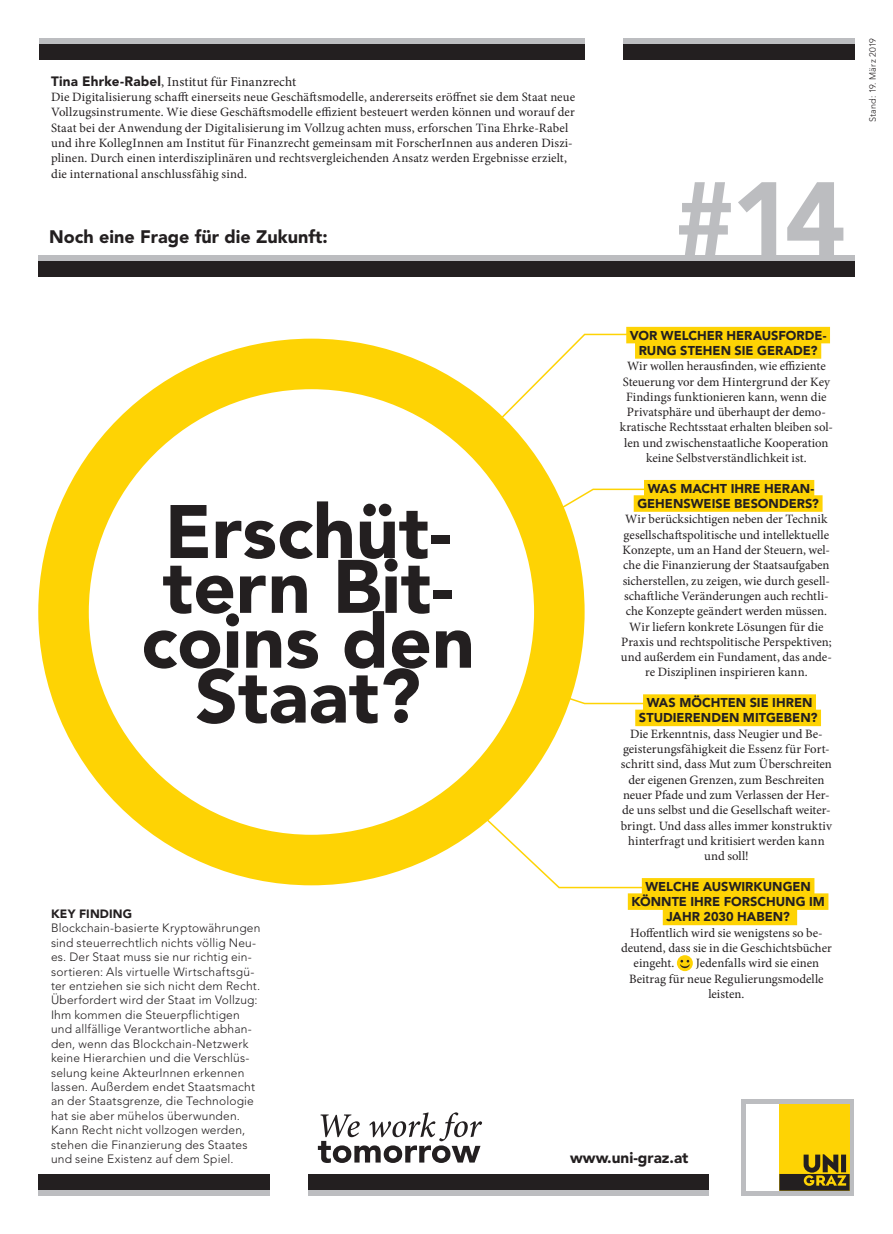
<style>
.page{position:relative;width:893px;height:1234px;background:#fff}
.page>*{position:absolute;margin:0;border:0;box-sizing:border-box;transform-origin:0 0}
.t1{font:900 103.2px "Avenir LT Std";color:#bcbdc0}
.t2{font:900 74.85px/54.8px "Avenir LT Std";color:#231f20;text-align:center}
.t3{font:900 18px "Avenir LT Std";color:#231f20}
.t4{font:900 15.3px "Avenir LT Std";color:#231f20}
.t5{font:13.5px "Minion Pro";letter-spacing:.005em;color:#231f20}
.t6{font:12.75px/15.3px "Minion Pro";letter-spacing:.005em;color:#231f20;text-align:center}
.t7{font:900 12.75px/15.3px "Avenir LT Std";color:#231f20;text-align:center}
.t8{font:300 12px/14.4px "Avenir LT Std";letter-spacing:.015em;color:#231f20}
.t9{font:900 12px "Avenir LT Std";letter-spacing:.015em;color:#231f20}
.t10{font:300 9px "Avenir LT Std";letter-spacing:.025em;color:#231f20}
.s1{font-family:"Avenir LT Std";font-weight:900}
</style>
<div class="page">
<div style="left:623px;top:43px;width:231px;height:17px;background:#231f20"></div>
<div style="left:623px;top:38px;width:231px;height:5px;background:#bcbdc0"></div>
<div style="left:39px;top:43px;width:546px;height:17px;background:#231f20"></div>
<div style="left:39px;top:38px;width:546px;height:5px;background:#bcbdc0"></div>
<div style="left:38px;top:260px;width:816px;height:17px;background:#231f20"></div>
<div style="left:38px;top:255px;width:816px;height:5px;background:#bcbdc0"></div>
<div style="left:308px;top:1173px;width:400px;height:17px;background:#231f20"></div>
<div style="left:308px;top:1190px;width:400px;height:5px;background:#bcbdc0"></div>
<div style="left:38px;top:1173px;width:232px;height:17px;background:#231f20"></div>
<div style="left:38px;top:1190px;width:232px;height:5px;background:#bcbdc0"></div>
<div style="left:741px;top:1098px;width:113px;height:97px;background:#bcbdc0"></div>
<div style="left:779px;top:1103px;width:70px;height:87px;background:#fed304"></div>
<svg style="left:779px;top:1154px;width:70px;height:36px"></svg>
<div style="left:746px;top:1103px;width:33px;height:87px;background:#fff"></div>
<svg style="left:318px;top:1112px;width:164px;height:50px"></svg>
<div style="left:38px;top:338px;width:547px;height:547px;background:#fed304;border-radius:50%"></div>
<svg style="left:306px;top:333px;width:368px;height:281px"></svg>
<div style="left:89px;top:389px;width:445px;height:445px;background:#fff;border-radius:50%"></div>
<svg style="left:462px;top:796px;width:180px;height:92px"></svg>
<svg style="left:568px;top:685px;width:75px;height:19px"></svg>
<svg style="left:524px;top:487px;width:158px;height:44px"></svg>
<div style="left:626px;top:327px;width:204px;height:16px;background:#fed304"></div>
<div style="left:635px;top:342px;width:186px;height:16px;background:#fed304"></div>
<div style="left:644px;top:480px;width:170px;height:16px;background:#fed304"></div>
<div style="left:634px;top:495px;width:189px;height:16px;background:#fed304"></div>
<div style="left:643px;top:694px;width:173px;height:16px;background:#fed304"></div>
<div style="left:635px;top:709px;width:186px;height:17px;background:#fed304"></div>
<div style="left:642px;top:877px;width:172px;height:17px;background:#fed304"></div>
<div style="left:628px;top:893px;width:200px;height:16px;background:#fed304"></div>
<div style="left:663px;top:908px;width:134px;height:17px;background:#fed304"></div>
<svg style="left:677px;top:954px;width:16px;height:16px"></svg>
<svg style="left:680px;top:959px;width:10px;height:8px"></svg>
<p class="t5" style="left:51px;top:72px;width:247px"><span class="s1">Tina Ehrke-Rabel</span>, Institut für Finanzrecht</p>
<p class="t6" style="left:51px;top:89px;width:526px;text-align:left">Die Digitalisierung schafft einerseits neue Geschäftsmodelle, andererseits eröffnet sie dem Staat neue Vollzugsinstrumente. Wie diese Geschäftsmodelle effizient besteuert werden können und worauf der Staat bei der Anwendung der Digitalisierung im Vollzug achten muss, erforschen Tina Ehrke-Rabel und ihre KollegInnen am Institut für Finanzrecht gemeinsam mit ForscherInnen aus anderen Diszi&shy;plinen. Durch einen interdisziplinären und rechtsvergleichenden Ansatz werden Ergebnisse erzielt, die international anschlussfähig sind.</p>
<h3 class="t3" style="left:49px;top:226px;width:280px">Noch eine Frage für die Zukunft:</h3>
<h1 class="t1" style="left:674px;top:157px;width:173px">#14</h1>
<p class="t10" style="left:868px;top:122px;width:85px;rotate:-90deg">Stand: 19. März 2019</p>
<h2 class="t2" style="left:141px;top:504px;width:335px">Erschüt&shy;tern Bit&shy;coins den<br>Staat?</h2>
<p class="t9" style="left:51px;top:906px;width:83px">KEY FINDING</p>
<p class="t8" style="left:51px;top:920px;width:211px">Blockchain-basierte Kryptowährungen sind steuerrechtlich nichts völlig Neu&shy;es. Der Staat muss sie nur richtig ein&shy;sortieren: Als virtuelle Wirtschaftsgü&shy;ter entziehen sie sich nicht dem Recht.<br>Überfordert wird der Staat im Vollzug:<br>Ihm kommen die Steuerpflichtigen und allfällige Verantwortliche abhan&shy;den, wenn das Blockchain-Netzwerk keine Hierarchien und die Verschlüs&shy;selung keine AkteurInnen erkennen lassen. Außerdem endet Staatsmacht an der Staatsgrenze, die Technologie hat sie aber mühelos überwunden.<br>Kann Recht nicht vollzogen werden, stehen die Finanzierung des Staates und seine Existenz auf dem Spiel.</p>
<p class="t7" style="left:630px;top:327px;width:198px">VOR WELCHER HERAUSFORDE-<br>RUNG STEHEN SIE GERADE?</p>
<p class="t6" style="left:620px;top:358px;width:215px">Wir wollen herausfinden, wie effiziente Steuerung vor dem Hintergrund der Key Findings funktionieren kann, wenn die Privatsphäre und überhaupt der demo&shy;kratische Rechtsstaat erhalten bleiben sol&shy;len und zwischenstaatliche Kooperation keine Selbstverständlichkeit ist.</p>
<p class="t7" style="left:637px;top:480px;width:183px">WAS MACHT IHRE HERAN-<br>GEHENSWEISE BESONDERS?</p>
<p class="t6" style="left:621px;top:511px;width:213px">Wir berücksichtigen neben der Technik gesellschaftspolitische und intellektuelle Konzepte, um an Hand der Steuern, wel&shy;che die Finanzierung der Staatsaufgaben sicherstellen, zu zeigen, wie durch gesell&shy;schaftliche Veränderungen auch rechtli&shy;che Konzepte geändert werden müssen.<br>Wir liefern konkrete Lösungen für die Praxis und rechtspolitische Perspektiven; und außerdem ein Fundament, das ande&shy;re Disziplinen inspirieren kann.</p>
<p class="t7" style="left:639px;top:694px;width:180px">WAS MÖCHTEN SIE IHREN<br>STUDIERENDEN MITGEBEN?</p>
<p class="t6" style="left:621px;top:726px;width:213px">Die Erkenntnis, dass Neugier und Be&shy;geisterungsfähigkeit die Essenz für Fort&shy;schritt sind, dass Mut zum Überschreiten der eigenen Grenzen, zum Beschreiten neuer Pfade und zum Verlassen der Her&shy;de uns selbst und die Gesellschaft weiter&shy;bringt. Und dass alles immer konstruktiv hinterfragt und kritisiert werden kann und soll!</p>
<p class="t7" style="left:631px;top:878px;width:195px">WELCHE AUSWIRKUNGEN<br>KÖNNTE IHRE FORSCHUNG IM<br>JAHR 2030 HABEN?</p>
<p class="t6" style="left:630px;top:924px;width:194px">Hoffentlich wird sie wenigstens so be-</p>
<p class="t6" style="left:621px;top:940px;width:212px">deutend, dass sie in die Geschichtsbücher</p>
<p class="t6" style="left:634px;top:955px;width:42px">eingeht.</p>
<p class="t6" style="left:696px;top:955px;width:125px">Jedenfalls wird sie einen</p>
<p class="t6" style="left:629px;top:970px;width:196px">Beitrag für neue Regulierungsmodelle</p>
<p class="t6" style="left:708px;top:986px;width:37px">leisten.</p>
<p class="t4" style="left:570px;top:1148px;width:120px">www.uni-graz.at</p>
</div>
